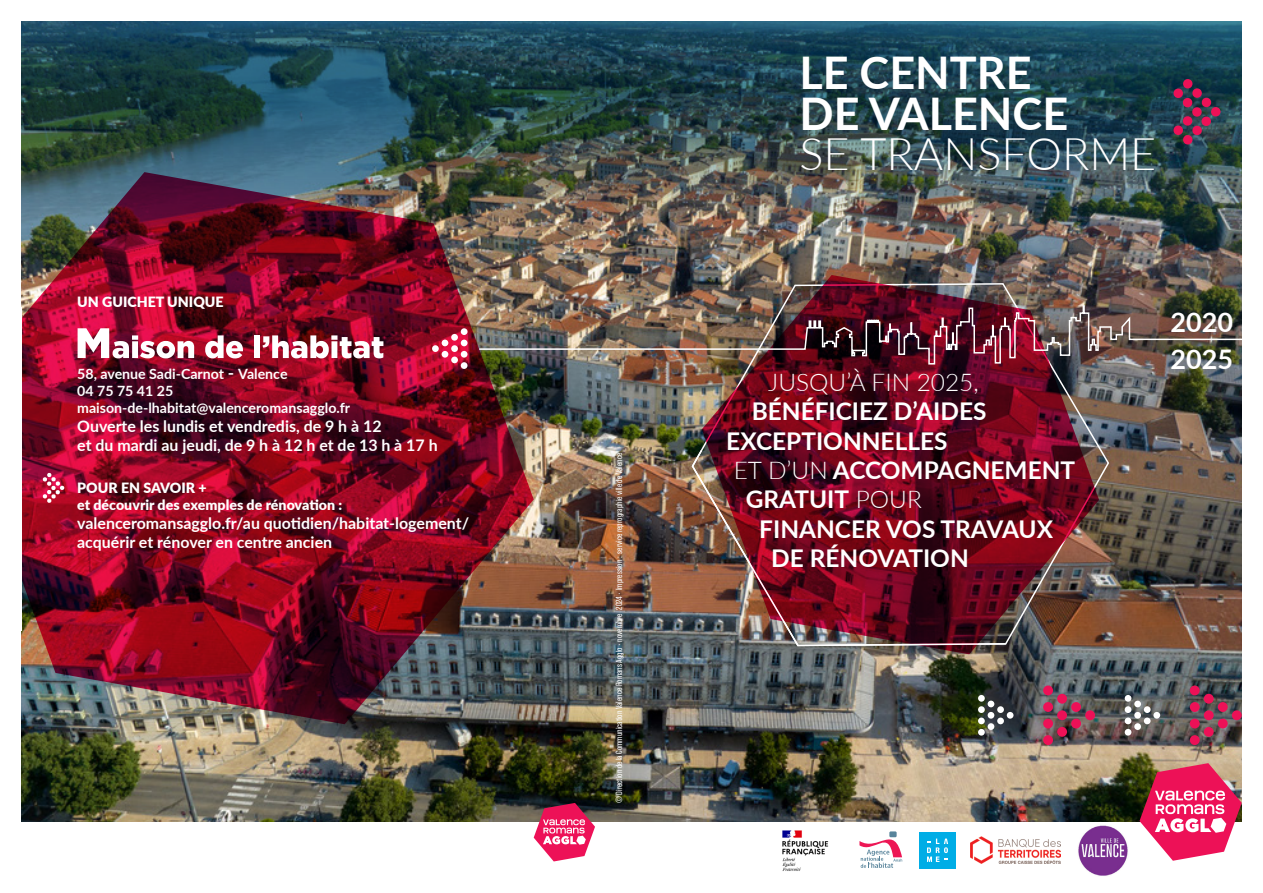
<style>
.page{position:relative;width:1263px;height:893px;background:#fff}
.page>*{position:absolute;margin:0;border:0;box-sizing:border-box;transform-origin:0 0}
.t1{font:700 45px/40.5px "Lato";color:#fff}
.t2{font:700 27px "Lato";color:#fff}
.t3{font:700 24.45px "Lato";color:#fff}
.t4{font:300 24.45px "Lato";color:#fff}
.t5{font:700 15.9px/19.2px "Lato";color:#fff}
.t6{font:700 14.1px "Lato";color:#fff}
.t7{font:900 14.1px/17px "Lato";color:#fff}
.t8{font:9px "Bebas Neue Pro";color:#fff}
.s1{font-size:17.1px}
.s2{font-weight:300}
</style>
<div class="page">
<img style="left:21px;top:219px;width:1221px;height:602px">
<img style="left:21px;top:21px;width:1221px;height:198px">
<img style="left:21px;top:172px;width:513px;height:552px">
<img style="left:691px;top:282px;width:419px;height:365px">
<img style="left:702px;top:275px;width:397px;height:379px">
<img style="left:478px;top:304px;width:764px;height:61px">
<img style="left:1078px;top:825px;width:50px;height:51px">
<svg style="left:859px;top:837px;width:43px;height:31px"></svg>
<div style="left:889px;top:831px;width:8px;height:6px;background:#58849b"></div>
<div style="left:919px;top:832px;width:37px;height:36px;background:#00ade6"></div>
<svg style="left:927px;top:839px;width:21px;height:23px"></svg>
<img style="left:970px;top:836px;width:90px;height:27px">
<svg style="left:1139px;top:763px;width:103px;height:98px"></svg>
<svg style="left:534px;top:803px;width:61px;height:58px"></svg>
<div style="left:1043px;top:685px;width:10px;height:10px;background:#ed1157;border-radius:50%"></div>
<div style="left:1043px;top:702px;width:10px;height:10px;background:#ed1157;border-radius:50%"></div>
<div style="left:1043px;top:719px;width:10px;height:9px;background:#ed1157;border-radius:50%"></div>
<div style="left:1043px;top:735px;width:10px;height:10px;background:#ed1157;border-radius:50%"></div>
<div style="left:1085px;top:710px;width:10px;height:10px;background:#ed1157;border-radius:50%"></div>
<div style="left:1057px;top:694px;width:10px;height:10px;background:#ed1157;border-radius:50%"></div>
<div style="left:1057px;top:710px;width:10px;height:10px;background:#ed1157;border-radius:50%"></div>
<div style="left:1057px;top:727px;width:10px;height:10px;background:#ed1157;border-radius:50%"></div>
<div style="left:1071px;top:702px;width:10px;height:10px;background:#ed1157;border-radius:50%"></div>
<div style="left:1071px;top:719px;width:10px;height:9px;background:#ed1157;border-radius:50%"></div>
<div style="left:1190px;top:685px;width:10px;height:10px;background:#ed1157;border-radius:50%"></div>
<div style="left:1190px;top:702px;width:10px;height:10px;background:#ed1157;border-radius:50%"></div>
<div style="left:1190px;top:719px;width:10px;height:9px;background:#ed1157;border-radius:50%"></div>
<div style="left:1190px;top:735px;width:10px;height:10px;background:#ed1157;border-radius:50%"></div>
<div style="left:1232px;top:710px;width:10px;height:10px;background:#ed1157;border-radius:50%"></div>
<div style="left:1204px;top:694px;width:10px;height:10px;background:#ed1157;border-radius:50%"></div>
<div style="left:1204px;top:710px;width:10px;height:10px;background:#ed1157;border-radius:50%"></div>
<div style="left:1204px;top:727px;width:10px;height:10px;background:#ed1157;border-radius:50%"></div>
<div style="left:1218px;top:702px;width:10px;height:10px;background:#ed1157;border-radius:50%"></div>
<div style="left:1218px;top:719px;width:10px;height:9px;background:#ed1157;border-radius:50%"></div>
<svg style="left:1173px;top:79px;width:47px;height:66px;background:#57344e"></svg>
<div style="left:978px;top:695px;width:7px;height:7px;background:#fff;border-radius:50%"></div>
<div style="left:978px;top:706px;width:7px;height:7px;background:#fff;border-radius:50%"></div>
<div style="left:978px;top:718px;width:7px;height:6px;background:#fff;border-radius:50%"></div>
<div style="left:978px;top:729px;width:7px;height:7px;background:#fff;border-radius:50%"></div>
<div style="left:1007px;top:712px;width:6px;height:7px;background:#fff;border-radius:50%"></div>
<svg style="left:988px;top:701px;width:6px;height:6px"></svg>
<div style="left:988px;top:712px;width:6px;height:7px;background:#fff;border-radius:50%"></div>
<div style="left:988px;top:723px;width:6px;height:7px;background:#fff;border-radius:50%"></div>
<div style="left:997px;top:706px;width:7px;height:7px;background:#fff;border-radius:50%"></div>
<div style="left:997px;top:718px;width:7px;height:6px;background:#fff;border-radius:50%"></div>
<div style="left:1125px;top:695px;width:6px;height:7px;background:#fff;border-radius:50%"></div>
<div style="left:1125px;top:706px;width:6px;height:7px;background:#fff;border-radius:50%"></div>
<svg style="left:1125px;top:718px;width:6px;height:6px"></svg>
<div style="left:1125px;top:729px;width:6px;height:7px;background:#fff;border-radius:50%"></div>
<div style="left:1153px;top:712px;width:7px;height:7px;background:#fff;border-radius:50%"></div>
<div style="left:1134px;top:701px;width:7px;height:6px;background:#fff;border-radius:50%"></div>
<div style="left:1134px;top:712px;width:7px;height:7px;background:#fff;border-radius:50%"></div>
<div style="left:1134px;top:723px;width:7px;height:7px;background:#fff;border-radius:50%"></div>
<div style="left:1144px;top:706px;width:6px;height:7px;background:#fff;border-radius:50%"></div>
<svg style="left:1144px;top:718px;width:6px;height:6px"></svg>
<div style="left:461px;top:362px;width:6px;height:7px;background:#fff;border-radius:50%"></div>
<div style="left:461px;top:351px;width:6px;height:7px;background:#fff;border-radius:50%"></div>
<svg style="left:461px;top:340px;width:6px;height:6px"></svg>
<div style="left:461px;top:328px;width:6px;height:7px;background:#fff;border-radius:50%"></div>
<div style="left:432px;top:345px;width:7px;height:7px;background:#fff;border-radius:50%"></div>
<div style="left:451px;top:357px;width:7px;height:6px;background:#fff;border-radius:50%"></div>
<div style="left:451px;top:345px;width:7px;height:7px;background:#fff;border-radius:50%"></div>
<div style="left:451px;top:334px;width:7px;height:7px;background:#fff;border-radius:50%"></div>
<div style="left:442px;top:351px;width:6px;height:7px;background:#fff;border-radius:50%"></div>
<svg style="left:442px;top:340px;width:6px;height:6px"></svg>
<svg style="left:78px;top:328px;width:116px;height:30px"></svg>
<svg style="left:205px;top:335px;width:38px;height:23px"></svg>
<div style="left:254px;top:335px;width:6px;height:23px;background:#fff"></div>
<svg style="left:263px;top:335px;width:120px;height:23px"></svg>
<svg style="left:43px;top:473px;width:21px;height:30px"></svg>
<img style="left:782px;top:830px;width:47px;height:41px">
<img style="left:691px;top:448px;width:316px;height:199px">
<p class="t7" style="left:77px;top:293px;width:148px">UN GUICHET UNIQUE</p>
<p class="t6" style="left:77px;top:363px;width:212px">58, avenue Sadi-Carnot <span class="s1">-</span> Valence</p>
<p class="t6" style="left:77px;top:380px;width:97px">04 75 75 41 25</p>
<p class="t6" style="left:77px;top:397px;width:274px">maison-de-lhabitat@valenceromansagglo.fr</p>
<p class="t5" style="left:77px;top:416px;width:362px">Ouverte les lundis et vendredis, de 9 h à 12<br>et du mardi au jeudi, de 9 h à 12 h et de 13 h à 17 h</p>
<p class="t7" style="left:77px;top:479px;width:266px">POUR EN SAVOIR +<br>et découvrir des exemples de rénovation :</p>
<p class="t5" style="left:77px;top:513px;width:393px">valenceromansagglo.fr/au quotidien/habitat-logement/ acquérir et rénover en centre ancien</p>
<p class="t8" style="left:614px;top:803px;width:352px;rotate:-90deg">© Direction de la Communication Valence Romans Agglo • novembre 2024 • Impression : service reprographie ville de Valence</p>
<p class="t1" style="left:799px;top:51px;width:358px">LE CENTRE<br>DE VALENCE<br><span class="s2">SE TRANSFORME</span></p>
<p class="t4" style="left:768px;top:365px;width:212px">JUSQU’À FIN 2025,</p>
<p class="t3" style="left:752px;top:393px;width:236px">BÉNÉFICIEZ D’AIDES</p>
<p class="t3" style="left:726px;top:423px;width:223px">EXCEPTIONNELLES</p>
<p class="t3" style="left:734px;top:452px;width:343px"><span class="s2">ET D’UN</span> ACCOMPAGNEMENT</p>
<p class="t3" style="left:746px;top:481px;width:177px">GRATUIT <span class="s2">POUR</span></p>
<p class="t3" style="left:759px;top:511px;width:295px">FINANCER VOS TRAVAUX</p>
<p class="t3" style="left:771px;top:540px;width:199px">DE RÉNOVATION</p>
<p class="t2" style="left:1170px;top:302px;width:64px">2020</p>
<p class="t2" style="left:1170px;top:340px;width:64px">2025</p>
</div>
